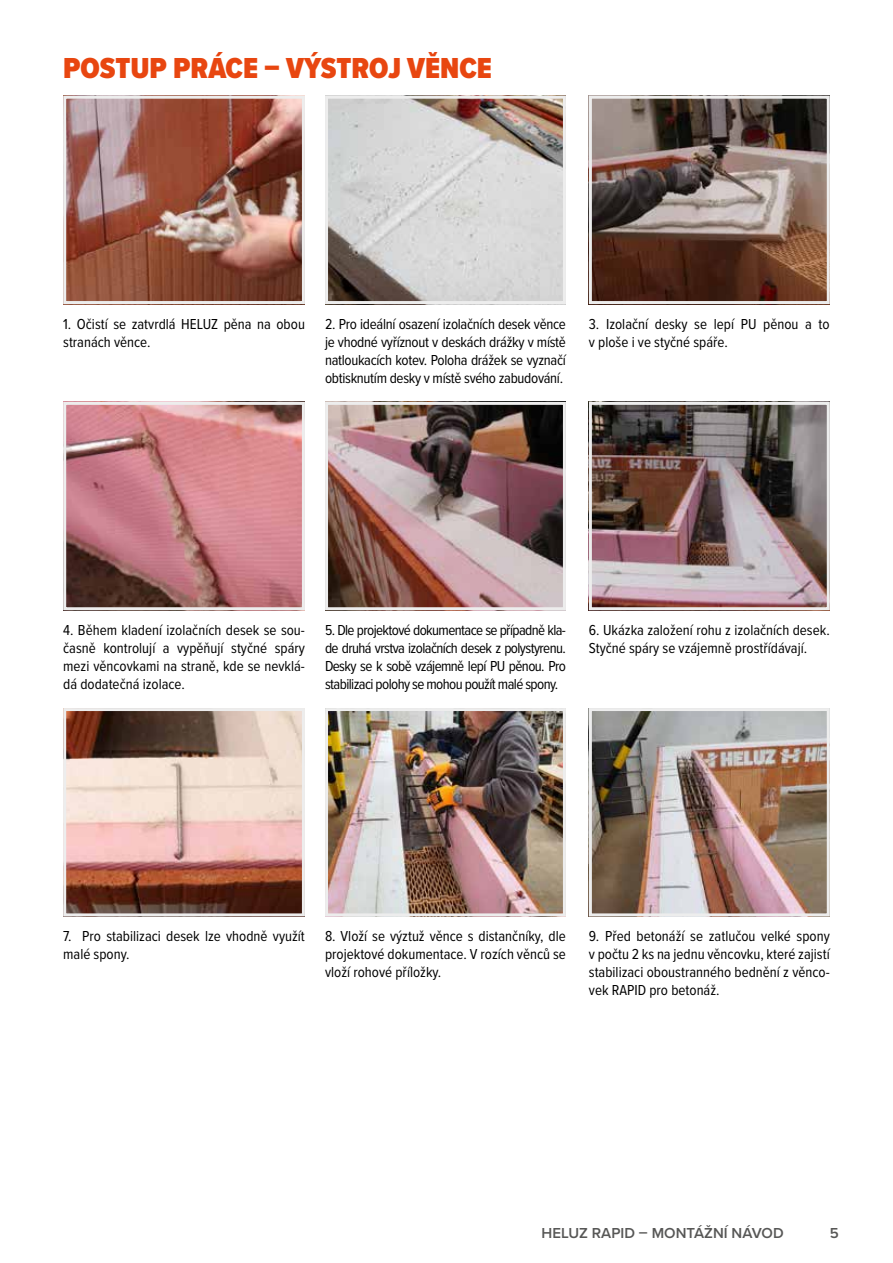
<style>
.page{position:relative;width:893px;height:1263px;background:#fff}
.page>*{position:absolute;margin:0;border:0;box-sizing:border-box;transform-origin:0 0}
.t1{font:900 30px "Proxima Nova Cond";color:#e84610}
.t2{font:15px/18px "Proxima Nova Cond";color:#000;text-align:justify}
.t3{font:600 15px "Proxima Nova";color:#575756}
</style>
<div class="page">
<img style="left:67px;top:100px;width:234px;height:200px">
<div style="left:63px;top:96px;width:242px;height:208px;border:3px solid #ededed"></div>
<img style="left:67px;top:406px;width:234px;height:200px">
<div style="left:63px;top:402px;width:242px;height:208px;border:3px solid #ededed"></div>
<img style="left:67px;top:712px;width:234px;height:200px">
<div style="left:63px;top:708px;width:242px;height:208px;border:3px solid #ededed"></div>
<img style="left:329px;top:100px;width:233px;height:200px">
<div style="left:325px;top:96px;width:241px;height:208px;border:3px solid #ededed"></div>
<img style="left:329px;top:406px;width:233px;height:200px">
<div style="left:325px;top:402px;width:241px;height:208px;border:3px solid #ededed"></div>
<img style="left:329px;top:712px;width:233px;height:200px">
<div style="left:325px;top:708px;width:241px;height:208px;border:3px solid #ededed"></div>
<img style="left:593px;top:100px;width:233px;height:200px">
<div style="left:589px;top:96px;width:241px;height:208px;border:3px solid #ededed"></div>
<img style="left:593px;top:406px;width:233px;height:200px">
<div style="left:589px;top:402px;width:241px;height:208px;border:3px solid #ededed"></div>
<img style="left:593px;top:712px;width:233px;height:200px">
<div style="left:589px;top:708px;width:241px;height:208px;border:3px solid #ededed"></div>
<h1 class="t1" style="left:63px;top:46px;width:430px">POSTUP PRÁCE – VÝSTROJ VĚNCE</h1>
<p class="t2" style="left:63px;top:314px;width:243px">1. Očistí se zatvrdlá HELUZ pěna na obou stranách věnce.</p>
<p class="t2" style="left:325px;top:314px;width:242px">2. Pro ideální osazení izolačních desek věnce je vhodné vyříznout v deskách drážky v místě natloukacích kotev. Poloha drážek se vyznačí obtisknutím desky v místě svého zabudování.</p>
<p class="t2" style="left:589px;top:314px;width:242px">3. Izolační desky se lepí PU pěnou a to v ploše i ve styčné spáře.</p>
<p class="t2" style="left:63px;top:620px;width:243px">4. Během kladení izolačních desek se sou&shy;časně kontrolují a vypěňují styčné spáry mezi věncovkami na straně, kde se nevklá&shy;dá dodatečná izolace.</p>
<p class="t2" style="left:325px;top:620px;width:242px">5. Dle projektové dokumentace se případně kla&shy;de druhá vrstva izolačních desek z polystyrenu.<br>Desky se k sobě vzájemně lepí PU pěnou. Pro stabilizaci polohy se mohou použít malé spony.</p>
<p class="t2" style="left:589px;top:620px;width:242px">6. Ukázka založení rohu z izolačních desek.<br>Styčné spáry se vzájemně prostřídávají.</p>
<p class="t2" style="left:63px;top:926px;width:243px">7. Pro stabilizaci desek lze vhodně využít malé spony.</p>
<p class="t2" style="left:325px;top:926px;width:242px">8. Vloží se výztuž věnce s distančníky, dle projektové dokumentace. V rozích věnců se vloží rohové příložky.</p>
<p class="t2" style="left:589px;top:926px;width:242px">9. Před betonáží se zatlučou velké spony v počtu 2 ks na jednu věncovku, které zajistí stabilizaci oboustranného bednění z věnco&shy;vek RAPID pro betonáž.</p>
<p class="t3" style="left:541px;top:1222px;width:244px">HELUZ RAPID – MONTÁŽNÍ NÁVOD</p>
<p class="t3" style="left:830px;top:1222px;width:10px">5</p>
</div>
